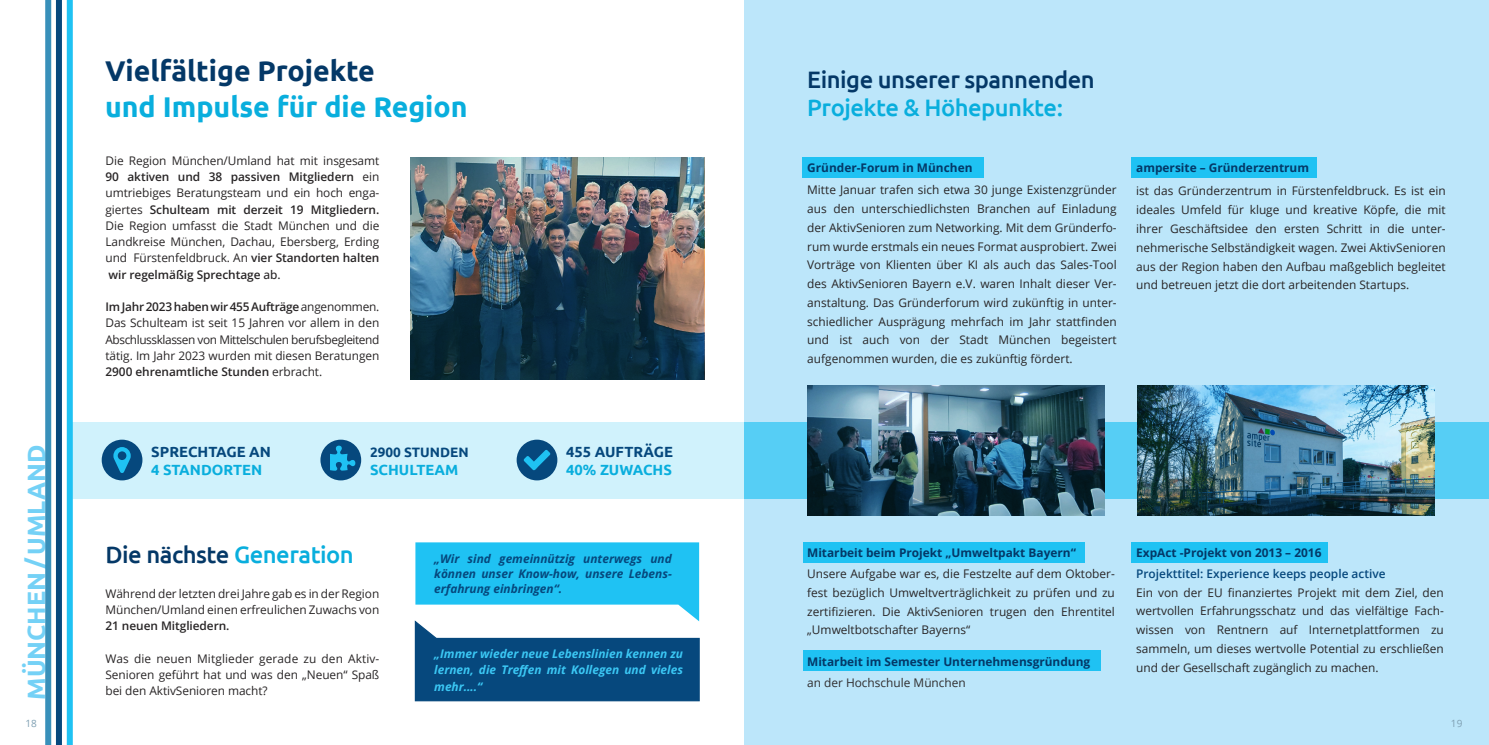
<style>
.page{position:relative;width:1489px;height:745px;background:#fff}
.page>*{position:absolute;margin:0;border:0;box-sizing:border-box;transform-origin:0 0}
.t1{font:700 28.5px "Ubuntu";color:#09aedd}
.t2{font:700 28.5px "Ubuntu";color:#043867}
.t3{font:700 25px "Ubuntu";color:#74d1f6}
.t4{font:500 23.75px "Ubuntu";letter-spacing:-.02em;color:#043867}
.t5{font:500 23.75px "Ubuntu";letter-spacing:-.02em;color:#09aedd}
.t6{font:700 14.75px "Ubuntu";color:#09aedd}
.t7{font:700 14.75px "Ubuntu";color:#06487d}
.t8{font:700 13.62px "Ubuntu";color:#06487d}
.t9{font:11.88px/18.8px "Open Sans";letter-spacing:-.005em;color:#282526;text-align:justify}
.t10{font:700 11.88px "Open Sans";color:#043867}
.t11{font:italic 700 11.88px/15px "Open Sans";color:#06487d;text-align:justify}
.t12{font:italic 700 11.88px/16.2px "Open Sans";color:#3bc7f4;text-align:justify}
.t13{font:600 11.88px "Open Sans";color:#06487d}
.t14{font:11.88px "Open Sans";color:#302e2f}
.t15{font:600 11.88px "Open Sans";letter-spacing:-.005em;color:#282526}
.t16{font:10px "Open Sans";color:#7fa0b3}
.s1{font-weight:600}
.s2{font-weight:500}
.s3{color:#09aedd}
</style>
<div class="page">
<img style="left:410px;top:157px;width:294px;height:222px">
<svg style="left:414px;top:542px;width:286px;height:159px"></svg>
<div style="left:744px;top:0;width:744px;height:744px;background:#bce6fa"></div>
<div style="left:71px;top:421px;width:1417px;height:77px;background:#d0f2fc"></div>
<div style="left:802px;top:157px;width:181px;height:21px;background:#1fc2f3"></div>
<div style="left:1130px;top:157px;width:186px;height:21px;background:#1fc2f3"></div>
<div style="left:744px;top:421px;width:744px;height:77px;background:#56cef5"></div>
<img style="left:807px;top:385px;width:297px;height:130px">
<img style="left:1137px;top:385px;width:297px;height:130px">
<div style="left:516px;top:439px;width:41px;height:41px;background:#06487d;border-radius:50%"></div>
<svg style="left:523px;top:450px;width:27px;height:20px"></svg>
<div style="left:102px;top:439px;width:40px;height:41px;background:#06487d;border-radius:50%"></div>
<svg style="left:113px;top:447px;width:18px;height:25px"></svg>
<div style="left:320px;top:439px;width:41px;height:41px;background:#06487d;border-radius:50%"></div>
<svg style="left:330px;top:445px;width:25px;height:25px"></svg>
<div style="left:802px;top:650px;width:298px;height:20px;background:#1fc2f3"></div>
<div style="left:802px;top:542px;width:282px;height:20px;background:#1fc2f3"></div>
<div style="left:1130px;top:542px;width:197px;height:20px;background:#1fc2f3"></div>
<svg style="left:45px;top:0;width:35px;height:744px"></svg>
<h2 class="t3" style="left:21px;top:699px;width:257px;rotate:-90deg">MÜNCHEN/UMLAND</h2>
<h1 class="t2" style="left:105px;top:54px;width:271px">Vielfältige Projekte</h1>
<h1 class="t1" style="left:105px;top:89px;width:364px">und Impulse für die Region</h1>
<p class="t9" style="left:105px;top:152px;width:275px;line-height:16.2px">Die Region München/Umland hat mit insgesamt <span class="s1">90 aktiven und 38 passiven Mitgliedern</span> ein umtriebiges Beratungsteam und ein hoch enga&shy;giertes <span class="s1">Schulteam mit derzeit 19 Mitgliedern.<br></span>Die Region umfasst die Stadt München und die Landkreise München, Dachau, Ebersberg, Erding und Fürstenfeldbruck. An <span class="s1">vier Standorten halten wir regelmäßig Sprechtage</span> <span class="s2">ab.</span></p>
<p class="t9" style="left:105px;top:298px;width:275px;line-height:16.2px"><span class="s1">Im Jahr 2023 haben wir 455 Aufträge</span>angenommen.<br>Das Schulteam ist seit 15 Jahren vor allem in den Abschlussklassen von Mittelschulen berufsbegleitend tätig. Im Jahr 2023 wurden mit diesen Beratungen <span class="s1">2900 ehrenamtliche Stunden</span> erbracht.</p>
<p class="t7" style="left:151px;top:442px;width:121px">SPRECHTAGE AN</p>
<p class="t6" style="left:151px;top:460px;width:112px">4 STANDORTEN</p>
<p class="t8" style="left:370px;top:443px;width:100px">2900 STUNDEN</p>
<p class="t6" style="left:370px;top:460px;width:90px">SCHULTEAM</p>
<p class="t7" style="left:566px;top:442px;width:108px">455 AUFTRÄGE</p>
<p class="t6" style="left:566px;top:460px;width:107px">40% ZUWACHS</p>
<h3 class="t4" style="left:105px;top:539px;width:250px">Die nächste <span class="s3">Generation</span></h3>
<p class="t9" style="left:105px;top:584px;width:275px;line-height:16.2px">Während der letzten drei Jahre gab es in der Region<br>München/Umland einen erfreulichen Zuwachs von</p>
<p class="t15" style="left:105px;top:617px;width:126px">21 neuen Mitgliedern.</p>
<p class="t9" style="left:105px;top:649px;width:275px;line-height:16.2px">Was die neuen Mitglieder gerade zu den Aktiv-Senioren geführt hat und was den „Neuen“ Spaß bei den AktivSenioren macht?</p>
<p class="t11" style="left:434px;top:550px;width:239px">„Wir sind gemeinnützig unterwegs und können unser Know-how, unsere Lebens&shy;erfahrung einbringen“.</p>
<p class="t12" style="left:434px;top:645px;width:250px">„Immer wieder neue Lebenslinien kennen zu lernen, die Treffen mit Kollegen und vieles mehr….“</p>
<h3 class="t4" style="left:807px;top:65px;width:289px">Einige unserer spannenden</h3>
<h3 class="t5" style="left:807px;top:92px;width:257px">Projekte &amp; Höhepunkte:</h3>
<p class="t10" style="left:807px;top:159px;width:167px">Gründer-Forum in München</p>
<p class="t9" style="left:807px;top:180px;width:311px">Mitte Januar trafen sich etwa 30 junge Existenzgründer aus den unterschiedlichsten Branchen auf Einladung der AktivSenioren zum Networking. Mit dem Gründerfo&shy;rum wurde erstmals ein neues Format ausprobiert. Zwei Vorträge von Klienten über KI als auch das Sales-Tool des AktivSenioren Bayern e.V. waren Inhalt dieser Ver&shy;anstaltung. Das Gründerforum wird zukünftig in unter&shy;schiedlicher Ausprägung mehrfach im Jahr stattfinden und ist auch von der Stadt München begeistert aufgenommen wurden, die es zukünftig fördert.</p>
<p class="t10" style="left:1136px;top:159px;width:174px">ampersite – Gründerzentrum</p>
<p class="t9" style="left:1136px;top:181px;width:311px">ist das Gründerzentrum in Fürstenfeldbruck. Es ist ein ideales Umfeld für kluge und kreative Köpfe, die mit ihrer Geschäftsidee den ersten Schritt in die unter&shy;nehmerische Selbständigkeit wagen. Zwei AktivSenioren aus der Region haben den Aufbau maßgeblich begleitet und betreuen jetzt die dort arbeitenden Startups.</p>
<p class="t10" style="left:807px;top:543px;width:270px">Mitarbeit beim Projekt „Umweltpakt Bayern“</p>
<p class="t9" style="left:807px;top:563px;width:309px">Unsere Aufgabe war es, die Festzelte auf dem Oktober&shy;fest bezüglich Umweltverträglichkeit zu prüfen und zu zertifizieren. Die AktivSenioren trugen den Ehrentitel „Umweltbotschafter Bayerns“</p>
<p class="t10" style="left:807px;top:652px;width:284px">Mitarbeit im Semester Unternehmensgründung</p>
<p class="t14" style="left:807px;top:674px;width:160px">an der Hochschule München</p>
<p class="t10" style="left:1136px;top:543px;width:187px">ExpAct -Projekt von 2013 – 2016</p>
<p class="t13" style="left:1136px;top:565px;width:251px">Projekttitel: Experience keeps people active</p>
<p class="t9" style="left:1136px;top:582px;width:309px">Ein von der EU finanziertes Projekt mit dem Ziel, den wertvollen Erfahrungsschatz und das vielfältige Fach&shy;wissen von Rentnern auf Internetplattformen zu sammeln, um dieses wertvolle Potential zu erschließen und der Gesellschaft zugänglich zu machen.</p>
<p class="t16" style="left:25px;top:716px;width:13px">18</p>
<p class="t16" style="left:1450px;top:716px;width:13px">19</p>
</div>
